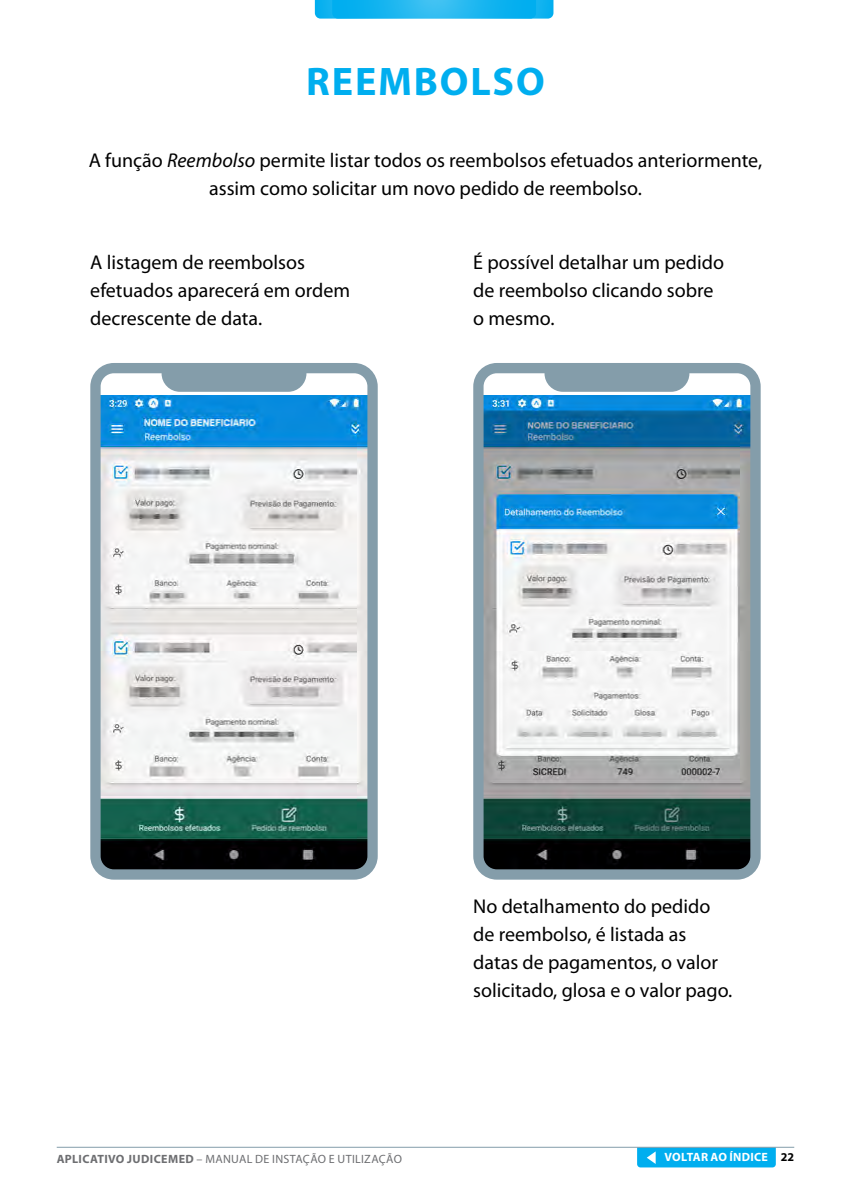
<style>
.page{position:relative;width:851px;height:1191px;background:#fff}
.page>*{position:absolute;margin:0;border:0;box-sizing:border-box;transform-origin:0 0}
.TITULO_01{font:700 40px "Myriad Pro";letter-spacing:.045em;color:#00aeef}
.t1{font:20px/28px "Myriad Pro";color:#000}
.t2{font:12px "Myriad Pro";letter-spacing:.025em;color:#6d6e71}
.t3{font:700 12px "Myriad Pro";letter-spacing:.015em;color:#fff}
.t4{font:700 12px "Myriad Pro";color:#000}
.s1{font-style:italic}
.s2{font-weight:700}
</style>
<div class="page">
<svg style="left:90px;top:363px;width:287px;height:516px"></svg>
<svg style="left:473px;top:363px;width:287px;height:516px"></svg>
<svg style="left:315px;top:0;width:238px;height:19px"></svg>
<svg style="left:637px;top:1147px;width:138px;height:20px"></svg>
<hr style="left:57px;top:1146px;width:737px;height:1px;background:#849daa">
<p class="TITULO_01" style="left:306px;top:55px;width:240px">REEMBOLSO</p>
<p class="t1" style="left:89px;top:146px;width:674px;text-align:center">A função <span class="s1">Reembolso</span> permite listar todos os reembolsos efetuados anteriormente, assim como solicitar um novo pedido de reembolso.</p>
<p class="t1" style="left:90px;top:248px;width:261px">A listagem de reembolsos efetuados aparecerá em ordem decrescente de data.</p>
<p class="t1" style="left:473px;top:248px;width:252px">É possível detalhar um pedido de reembolso clicando sobre o mesmo.</p>
<p class="t1" style="left:473px;top:892px;width:261px">No detalhamento do pedido de reembolso, é listada as datas de pagamentos, o valor solicitado, glosa e o valor pago.</p>
<p class="t3" style="left:664px;top:1149px;width:105px">VOLTAR AO ÍNDICE</p>
<p class="t2" style="left:57px;top:1151px;width:347px"><span class="s2">APLICATIVO JUDICEMED</span> – MANUAL DE INSTAÇÃO E UTILIZAÇÃO</p>
<p class="t4" style="left:780px;top:1149px;width:15px">22</p>
</div>
